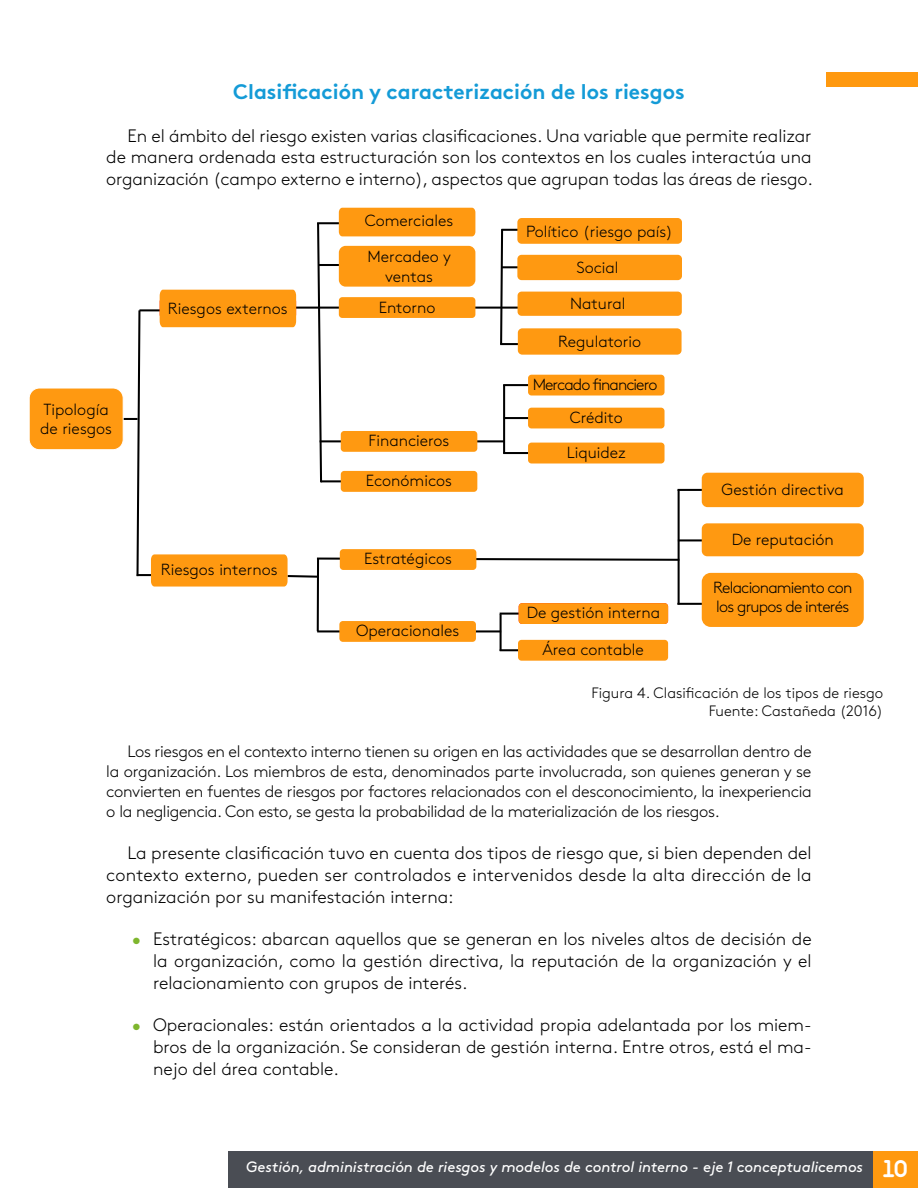
<style>
.page{position:relative;width:918px;height:1188px;background:#fff}
.page>*{position:absolute;margin:0;border:0;box-sizing:border-box;transform-origin:0 0}
.t1{font:21px "Brown Std Bold Alt";color:#149bd7}
.t2{font:300 18px/21.6px "Brown Std";color:#000;text-align:justify}
.t3{font:300 16.5px/19.8px "Brown Std";letter-spacing:-.02em;color:#000;text-align:justify}
.t4{font:300 16.05px/19.4px "Brown Std";color:#000;text-align:center}
.t5{font:300 16.05px/19.4px "Brown Std";letter-spacing:-.045em;color:#000}
.t6{font:300 16.05px/33px "Brown Std";letter-spacing:-.06em;color:#000;text-align:center}
.t7{font:italic 15px "Brown Std";letter-spacing:-.005em;color:#fff}
.t8{font:300 15px/18px "Brown Std";color:#000;text-align:right}
.s1{color:#7eb62d}
.s2{font-family:"Areandina Voz";font-style:normal;font-size:24px}
</style>
<div class="page">
<div style="left:229px;top:1151px;width:644px;height:37px;background:#4a4d54"></div>
<div style="left:826px;top:72px;width:92px;height:15px;background:#ff990f"></div>
<div style="left:873px;top:1151px;width:45px;height:37px;background:#ff990f"></div>
<svg style="left:135px;top:310px;width:7px;height:267px"></svg>
<hr style="left:137px;top:574px;width:25px;height:2px;background:#000">
<hr style="left:139px;top:309px;width:26px;height:2px;background:#000">
<svg style="left:316px;top:224px;width:7px;height:259px"></svg>
<hr style="left:317px;top:222px;width:27px;height:2px;background:#000">
<hr style="left:319px;top:264px;width:27px;height:2px;background:#000">
<hr style="left:321px;top:480px;width:25px;height:2px;background:#000">
<div style="left:339px;top:246px;width:136px;height:41px;background:#f91;border-radius:7px"></div>
<div style="left:341px;top:471px;width:136px;height:21px;background:#f91;border-radius:3px"></div>
<div style="left:339px;top:208px;width:136px;height:28px;background:#f91"></div>
<hr style="left:320px;top:440px;width:184px;height:2px;background:#000">
<hr style="left:503px;top:385px;width:2px;height:69px;background:#000">
<hr style="left:503px;top:384px;width:26px;height:2px;background:#000">
<hr style="left:503px;top:452px;width:26px;height:2px;background:#000">
<hr style="left:504px;top:417px;width:25px;height:2px;background:#000">
<div style="left:528px;top:375px;width:137px;height:21px;background:#f91;border-radius:3px"></div>
<div style="left:528px;top:408px;width:137px;height:20px;background:#f91;border-radius:3px"></div>
<div style="left:528px;top:443px;width:137px;height:21px;background:#f91;border-radius:3px"></div>
<div style="left:341px;top:431px;width:136px;height:21px;background:#f91;border-radius:3px"></div>
<hr style="left:317px;top:630px;width:184px;height:2px;background:#000">
<div style="left:339px;top:621px;width:137px;height:21px;background:#f91;border-radius:3px"></div>
<svg style="left:151px;top:554px;width:527px;height:33px"></svg>
<div style="left:340px;top:549px;width:136px;height:21px;background:#f91;border-radius:3px"></div>
<hr style="left:101px;top:418px;width:37px;height:2px;background:#000">
<div style="left:29px;top:388px;width:94px;height:62px;background:#f91;border-radius:10px"></div>
<div style="left:29px;top:388px;width:95px;height:62px;border:1px solid #fff;border-radius:10px"></div>
<hr style="left:678px;top:489px;width:27px;height:2px;background:#000">
<hr style="left:678px;top:539px;width:28px;height:2px;background:#000">
<hr style="left:677px;top:603px;width:28px;height:2px;background:#000">
<div style="left:702px;top:473px;width:162px;height:34px;background:#f91;border-radius:6px"></div>
<div style="left:702px;top:523px;width:162px;height:33px;background:#f91;border-radius:5px"></div>
<hr style="left:289px;top:307px;width:250px;height:2px;background:#000">
<div style="left:160px;top:290px;width:136px;height:37px;background:#f91"></div>
<svg style="left:499px;top:228px;width:5px;height:118px"></svg>
<div style="left:339px;top:297px;width:136px;height:21px;background:#f91;border-radius:3px"></div>
<hr style="left:502px;top:229px;width:26px;height:2px;background:#000">
<div style="left:517px;top:218px;width:165px;height:26px;background:#f91;border-radius:4px"></div>
<hr style="left:500px;top:343px;width:26px;height:2px;background:#000">
<div style="left:518px;top:328px;width:164px;height:27px;background:#f91;border-radius:4px"></div>
<hr style="left:501px;top:266px;width:26px;height:2px;background:#000">
<div style="left:517px;top:255px;width:165px;height:25px;background:#f91;border-radius:4px"></div>
<div style="left:518px;top:292px;width:164px;height:24px;background:#f91;border-radius:4px"></div>
<hr style="left:317px;top:559px;width:2px;height:72px;background:#000">
<hr style="left:500px;top:614px;width:2px;height:37px;background:#000">
<hr style="left:500px;top:613px;width:25px;height:2px;background:#000">
<hr style="left:500px;top:649px;width:25px;height:2px;background:#000">
<div style="left:518px;top:640px;width:150px;height:21px;background:#f91;border-radius:3px"></div>
<div style="left:519px;top:603px;width:149px;height:21px;background:#f91;border-radius:3px"></div>
<hr style="left:678px;top:490px;width:2px;height:114px;background:#000">
<div style="left:702px;top:573px;width:162px;height:54px;background:#f91;border-radius:9px"></div>
<p class="t1" style="left:233px;top:79px;width:453px">Clasificación y caracterización de los riesgos</p>
<p class="t2" style="left:106px;top:125px;width:707px;text-indent:21px">En el ámbito del riesgo existen varias clasificaciones. Una variable que permite realizar de manera ordenada esta estructuración son los contextos en los cuales interactúa una organización (campo externo e interno), aspectos que agrupan todas las áreas de riesgo.</p>
<p class="t4" style="left:40px;top:400px;width:73px;text-align:left">Tipología de riesgos</p>
<p class="t4" style="left:365px;top:211px;width:90px">Comerciales</p>
<p class="t4" style="left:368px;top:247px;width:85px">Mercadeo y ventas</p>
<p class="t4" style="left:168px;top:299px;width:121px">Riesgos externos</p>
<p class="t4" style="left:379px;top:298px;width:58px">Entorno</p>
<p class="t4" style="left:369px;top:431px;width:82px">Financieros</p>
<p class="t4" style="left:161px;top:560px;width:118px">Riesgos internos</p>
<p class="t4" style="left:366px;top:471px;width:88px">Económicos</p>
<p class="t4" style="left:364px;top:549px;width:90px">Estratégicos</p>
<p class="t4" style="left:356px;top:621px;width:105px">Operacionales</p>
<p class="t4" style="left:526px;top:222px;width:148px">Político (riesgo país)</p>
<p class="t4" style="left:576px;top:258px;width:44px">Social</p>
<p class="t4" style="left:570px;top:294px;width:57px">Natural</p>
<p class="t4" style="left:558px;top:332px;width:85px">Regulatorio</p>
<p class="t6" style="left:533px;top:368px;width:126px">Mercado nanciero<br>Crédito</p>
<p class="t4" style="left:567px;top:443px;width:61px">Liquidez</p>
<p class="t4" style="left:527px;top:603px;width:135px">De gestión interna</p>
<p class="t4" style="left:542px;top:640px;width:103px">Área contable</p>
<p class="t4" style="left:722px;top:480px;width:124px">Gestión directiva</p>
<p class="t4" style="left:732px;top:530px;width:104px">De reputación</p>
<p class="t5" style="left:713px;top:578px;width:141px">Relacionamiento con los grupos de interés</p>
<p class="t8" style="left:591px;top:684px;width:293px">Figura 4. Clasificación de los tipos de riesgo<br>Fuente: Castañeda (2016)</p>
<p class="t3" style="left:106px;top:742px;width:707px;text-indent:21px">Los riesgos en el contexto interno tienen su origen en las actividades que se desarrollan dentro de la organización. Los miembros de esta, denominados parte involucrada, son quienes generan y se convierten en fuentes de riesgos por factores relacionados con el desconocimiento, la inexperiencia o la negligencia. Con esto, se gesta la probabilidad de la materialización de los riesgos.</p>
<p class="t2" style="left:106px;top:843px;width:707px;text-indent:21px">La presente clasificación tuvo en cuenta dos tipos de riesgo que, si bien dependen del contexto externo, pueden ser controlados e intervenidos desde la alta dirección de la organización por su manifestación interna:</p>
<p class="t2" style="left:153px;top:929px;width:660px;text-indent:-21px"><span class="s1">•</span> Estratégicos: abarcan aquellos que se generan en los niveles altos de decisión de la organización, como la gestión directiva, la reputación de la organización y el relacionamiento con grupos de interés.</p>
<p class="t2" style="left:153px;top:1015px;width:660px;text-indent:-21px"><span class="s1">•</span> Operacionales: están orientados a la actividad propia adelantada por los miem&shy;bros de la organización. Se consideran de gestión interna. Entre otros, está el ma&shy;nejo del área contable.</p>
<p class="t7" style="left:246px;top:1158px;width:663px">Gestión, administración de riesgos y modelos de control interno - eje 1 conceptualicemos <span class="s2">10</span></p>
</div>
